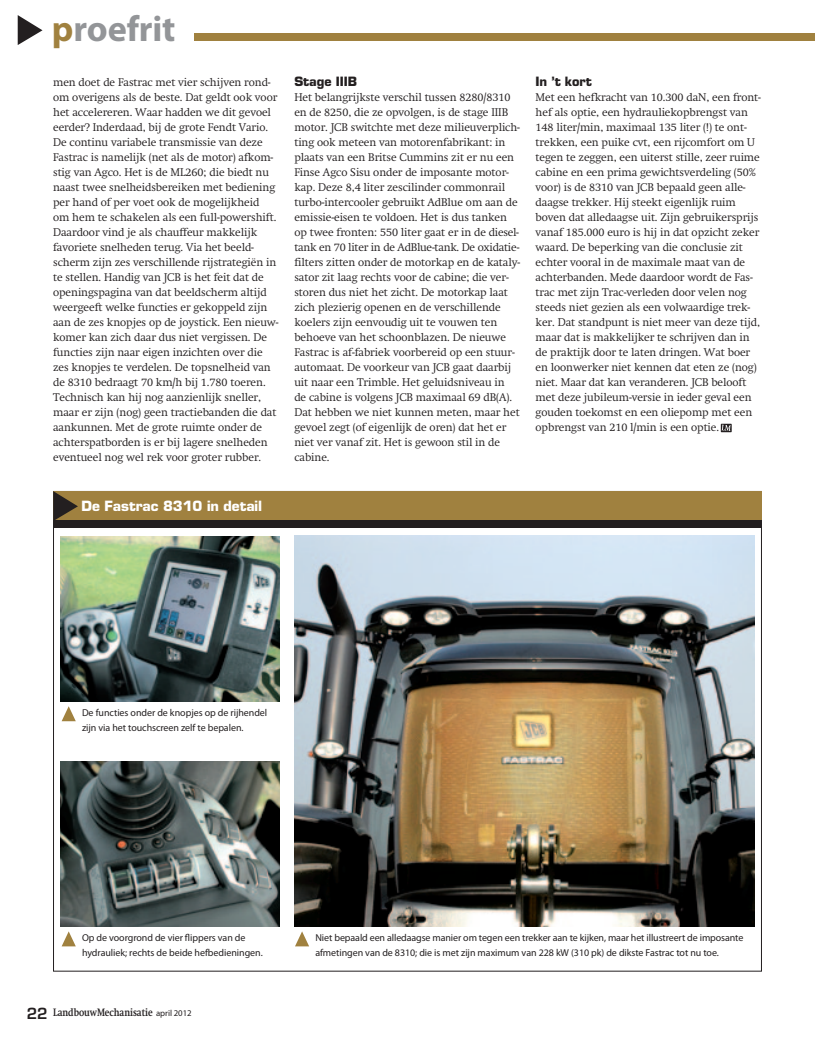
<style>
.page{position:relative;width:815px;height:1046px;background:#fff}
.page>*{position:absolute;margin:0;border:0;box-sizing:border-box;transform-origin:0 0}
.t1{font:700 36.25px "Myriad Pro";letter-spacing:-.005em;color:#939598}
.t2{font:700 13.75px "Eurostile LT Std";letter-spacing:-.005em;color:#fff}
.t3{font:700 12.5px "Eurostile LT Std";letter-spacing:-.005em;color:#231f20}
.t4{font:300 11px/15px "Swift";letter-spacing:-.005em;color:#231f20}
.t5{font:700 10.5px "Swift";letter-spacing:-.005em;color:#231f20;scale:.83 1}
.t6{font:10px/15px "Myriad Pro";letter-spacing:-.005em;color:#231f20}
.s1{color:#a0813f}
.s2{font-family:"Eurostile LT Std";font-weight:600;font-size:15px}
.s3{font-family:"Myriad Pro";font-weight:400;font-size:8.75px}
</style>
<div class="page">
<div style="left:195px;top:33px;width:620px;height:8px;background:#a0813f"></div>
<svg style="left:18px;top:15px;width:25px;height:30px"></svg>
<img style="left:60px;top:536px;width:220px;height:165px">
<img style="left:294px;top:535px;width:461px;height:391px">
<svg style="left:295px;top:931px;width:14px;height:15px"></svg>
<svg style="left:62px;top:931px;width:14px;height:15px"></svg>
<svg style="left:62px;top:706px;width:14px;height:15px"></svg>
<img style="left:60px;top:761px;width:220px;height:165px">
<svg style="left:721px;top:423px;width:11px;height:9px"></svg>
<svg style="left:721px;top:424px;width:10px;height:7px"></svg>
<div style="left:53px;top:491px;width:709px;height:30px;background:#a0813f"></div>
<div style="left:53px;top:520px;width:709px;height:7px;background:#231f20"></div>
<svg style="left:53px;top:491px;width:25px;height:29px"></svg>
<h1 class="t1" style="left:52px;top:5px;width:125px"><span class="s1">p</span>roefrit</h1>
<p class="t4" style="left:53px;top:75px;width:227px">men doet de Fastrac met vier schijven rond&shy;om overigens als de beste. Dat geldt ook voor het accelereren. Waar hadden we dit gevoel eerder? Inderdaad, bij de grote Fendt Vario.<br>De continu variabele transmissie van deze Fastrac is namelijk (net als de motor) afkom&shy;stig van Agco. Het is de ML260; die biedt nu naast twee snelheidsbereiken met bediening per hand of per voet ook de mogelijkheid<br>om hem te schakelen als een full-powershift.<br>Daardoor vind je als chauffeur makkelijk favoriete snelheden terug. Via het beeld&shy;scherm zijn zes verschillende rijstrategiën in te stellen. Handig van JCB is het feit dat de openingspagina van dat beeldscherm altijd weergeeft welke functies er gekoppeld zijn aan de zes knopjes op de joystick. Een nieuw&shy;komer kan zich daar dus niet vergissen. De functies zijn naar eigen inzichten over die zes knopjes te verdelen. De topsnelheid van de 8310 bedraagt 70 km/h bij 1.780 toeren.<br>Technisch kan hij nog aanzienlijk sneller, maar er zijn (nog) geen tractiebanden die dat aankunnen. Met de grote ruimte onder de achterspatborden is er bij lagere snelheden eventueel nog wel rek voor groter rubber.</p>
<p class="t3" style="left:294px;top:73px;width:64px">Stage IIIB</p>
<p class="t4" style="left:294px;top:90px;width:227px">Het belangrijkste verschil tussen 8280/8310 en de 8250, die ze opvolgen, is de stage IIIB motor. JCB switchte met deze milieuverplich&shy;ting ook meteen van motorenfabrikant: in plaats van een Britse Cummins zit er nu een Finse Agco Sisu onder de imposante motor&shy;kap. Deze 8,4 liter zescilinder commonrail turbo-intercooler gebruikt AdBlue om aan de emissie-eisen te voldoen. Het is dus tanken op twee fronten: 550 liter gaat er in de diesel&shy;tank en 70 liter in de AdBlue-tank. De oxidatie&shy;filters zitten onder de motorkap en de kataly&shy;sator zit laag rechts voor de cabine; die ver&shy;storen dus niet het zicht. De motorkap laat zich plezierig openen en de verschillende koelers zijn eenvoudig uit te vouwen ten behoeve van het schoonblazen. De nieuwe Fastrac is af-fabriek voorbereid op een stuur&shy;automaat. De voorkeur van JCB gaat daarbij uit naar een Trimble. Het geluidsniveau in<br>de cabine is volgens JCB maximaal 69 dB(A).<br>Dat hebben we niet kunnen meten, maar het gevoel zegt (of eigenlijk de oren) dat het er niet ver vanaf zit. Het is gewoon stil in de cabine.</p>
<p class="t2" style="left:81px;top:497px;width:182px">De Fastrac 8310 in detail</p>
<p class="t3" style="left:536px;top:73px;width:58px">In ’t kort</p>
<p class="t4" style="left:536px;top:90px;width:227px">Met een hefkracht van 10.300 daN, een front&shy;hef als optie, een hydrauliekopbrengst van 148 liter/min, maximaal 135 liter (!) te ont&shy;trekken, een puike cvt, een rijcomfort om U tegen te zeggen, een uiterst stille, zeer ruime cabine en een prima gewichtsverdeling (50% voor) is de 8310 van JCB bepaald geen alle&shy;daagse trekker. Hij steekt eigenlijk ruim boven dat alledaagse uit. Zijn gebruikersprijs vanaf 185.000 euro is hij in dat opzicht zeker waard. De beperking van die conclusie zit echter vooral in de maximale maat van de achterbanden. Mede daardoor wordt de Fas&shy;trac met zijn Trac-verleden door velen nog steeds niet gezien als een volwaardige trek&shy;ker. Dat standpunt is niet meer van deze tijd, maar dat is makkelijker te schrijven dan in de praktijk door te laten dringen. Wat boer en loonwerker niet kennen dat eten ze (nog) niet. Maar dat kan veranderen. JCB belooft met deze jubileum-versie in ieder geval een gouden toekomst en een oliepomp met een opbrengst van 210 l/min is een optie.</p>
<p class="t6" style="left:82px;top:705px;width:187px">De functies onder de knopjes op de rijhendel zijn via het touchscreen zelf te bepalen.</p>
<p class="t6" style="left:82px;top:930px;width:182px">Op de voorgrond de vier flippers van de hydrauliek; rechts de beide hefbedieningen.</p>
<p class="t5" style="left:27px;top:1006px;width:200px"><span class="s2">22</span> LandbouwMechanisatie <span class="s3">april 2012</span></p>
<p class="t6" style="left:315px;top:930px;width:429px">Niet bepaald een alledaagse manier om tegen een trekker aan te kijken, maar het illustreert de imposante afmetingen van de 8310; die is met zijn maximum van 228 kW (310 pk) de dikste Fastrac tot nu toe.</p>
</div>
